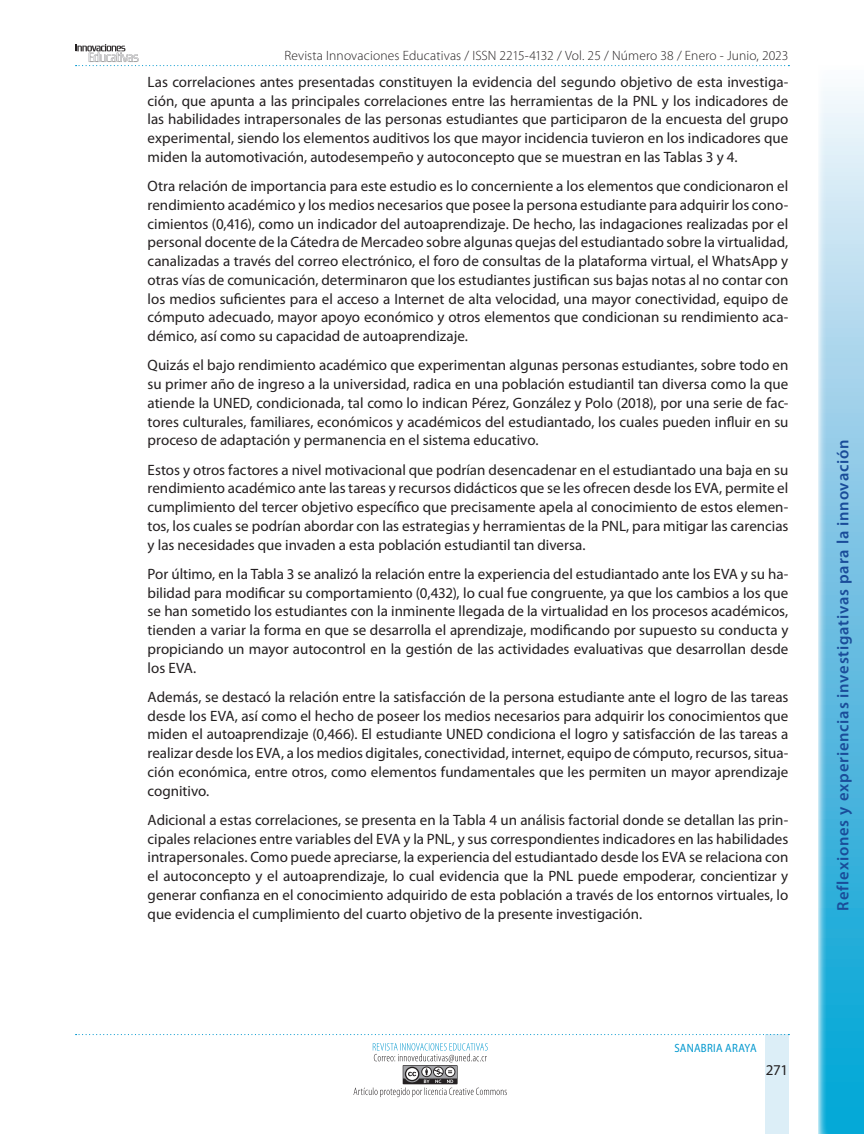
<style>
.page{position:relative;width:864px;height:1134px;background:#fff}
.page>*{position:absolute;margin:0;border:0;box-sizing:border-box;transform-origin:0 0}
.t1{font:600 16.5px "Myriad Pro";letter-spacing:.045em;color:#1a4c99}
.t2{font:15px/18.8px "Myriad Pro";color:#231f20;text-align:justify}
.t3{font:300 13.5px "Myriad Pro";letter-spacing:.01em;color:#231f20}
.t4{font:12px "Myriad Pro";letter-spacing:.025em;color:#0097ce;scale:.9 1}
</style>
<div class="page">
<svg style="left:76px;top:44px;width:713px;height:22px"></svg>
<div style="left:765px;top:1034px;width:23px;height:100px;background:#dceef7"></div>
<svg style="left:76px;top:1034px;width:713px;height:1px"></svg>
<svg style="left:354px;top:1043px;width:153px;height:54px"></svg>
<svg style="left:818px;top:91px;width:46px;height:1043px;background:#79c7e6"></svg>
<p class="t3" style="left:284px;top:48px;width:506px">Revista Innovaciones Educativas / ISSN 2215-4132 / Vol. 25 / Número 38 / Enero - Junio, 2023</p>
<p class="t2" style="left:148px;top:73px;width:642px">Las correlaciones antes presentadas constituyen la evidencia del segundo objetivo de esta investiga&shy;ción, que apunta a las principales correlaciones entre las herramientas de la PNL y los indicadores de las habilidades intrapersonales de las personas estudiantes que participaron de la encuesta del grupo experimental, siendo los elementos auditivos los que mayor incidencia tuvieron en los indicadores que miden la automotivación, autodesempeño y autoconcepto que se muestran en las Tablas 3 y 4.</p>
<p class="t2" style="left:148px;top:177px;width:642px">Otra relación de importancia para este estudio es lo concerniente a los elementos que condicionaron el rendimiento académico y los medios necesarios que posee la persona estudiante para adquirir los cono&shy;cimientos (0,416), como un indicador del autoaprendizaje. De hecho, las indagaciones realizadas por el personal docente de la Cátedra de Mercadeo sobre algunas quejas del estudiantado sobre la virtualidad, canalizadas a través del correo electrónico, el foro de consultas de la plataforma virtual, el WhatsApp y otras vías de comunicación, determinaron que los estudiantes justifican sus bajas notas al no contar con los medios suficientes para el acceso a Internet de alta velocidad, una mayor conectividad, equipo de cómputo adecuado, mayor apoyo económico y otros elementos que condicionan su rendimiento aca&shy;démico, así como su capacidad de autoaprendizaje.</p>
<p class="t2" style="left:148px;top:356px;width:642px">Quizás el bajo rendimiento académico que experimentan algunas personas estudiantes, sobre todo en su primer año de ingreso a la universidad, radica en una población estudiantil tan diversa como la que atiende la UNED, condicionada, tal como lo indican Pérez, González y Polo (2018), por una serie de fac&shy;tores culturales, familiares, económicos y académicos del estudiantado, los cuales pueden influir en su proceso de adaptación y permanencia en el sistema educativo.</p>
<p class="t2" style="left:148px;top:460px;width:642px">Estos y otros factores a nivel motivacional que podrían desencadenar en el estudiantado una baja en su rendimiento académico ante las tareas y recursos didácticos que se les ofrecen desde los EVA, permite el cumplimiento del tercer objetivo específico que precisamente apela al conocimiento de estos elemen&shy;tos, los cuales se podrían abordar con las estrategias y herramientas de la PNL, para mitigar las carencias y las necesidades que invaden a esta población estudiantil tan diversa.</p>
<p class="t2" style="left:148px;top:565px;width:642px">Por último, en la Tabla 3 se analizó la relación entre la experiencia del estudiantado ante los EVA y su ha&shy;bilidad para modificar su comportamiento (0,432), lo cual fue congruente, ya que los cambios a los que se han sometido los estudiantes con la inminente llegada de la virtualidad en los procesos académicos, tienden a variar la forma en que se desarrolla el aprendizaje, modificando por supuesto su conducta y propiciando un mayor autocontrol en la gestión de las actividades evaluativas que desarrollan desde los EVA.</p>
<p class="t2" style="left:148px;top:688px;width:642px">Además, se destacó la relación entre la satisfacción de la persona estudiante ante el logro de las tareas desde los EVA, así como el hecho de poseer los medios necesarios para adquirir los conocimientos que miden el autoaprendizaje (0,466). El estudiante UNED condiciona el logro y satisfacción de las tareas a realizar desde los EVA, a los medios digitales, conectividad, internet, equipo de cómputo, recursos, situa&shy;ción económica, entre otros, como elementos fundamentales que les permiten un mayor aprendizaje cognitivo.</p>
<p class="t2" style="left:148px;top:811px;width:642px">Adicional a estas correlaciones, se presenta en la Tabla 4 un análisis factorial donde se detallan las prin&shy;cipales relaciones entre variables del EVA y la PNL, y sus correspondientes indicadores en las habilidades intrapersonales. Como puede apreciarse, la experiencia del estudiantado desde los EVA se relaciona con el autoconcepto y el autoaprendizaje, lo cual evidencia que la PNL puede empoderar, concientizar y generar confianza en el conocimiento adquirido de esta población a través de los entornos virtuales, lo que evidencia el cumplimiento del cuarto objetivo de la presente investigación.</p>
<p class="t1" style="left:834px;top:911px;width:473px;rotate:-90deg">Reflexiones y experiencias investigativas para la innovación</p>
<p class="t4" style="left:674px;top:1041px;width:93px">SANABRIA ARAYA</p>
<p class="t2" style="left:766px;top:1060px;width:24px">271</p>
</div>
